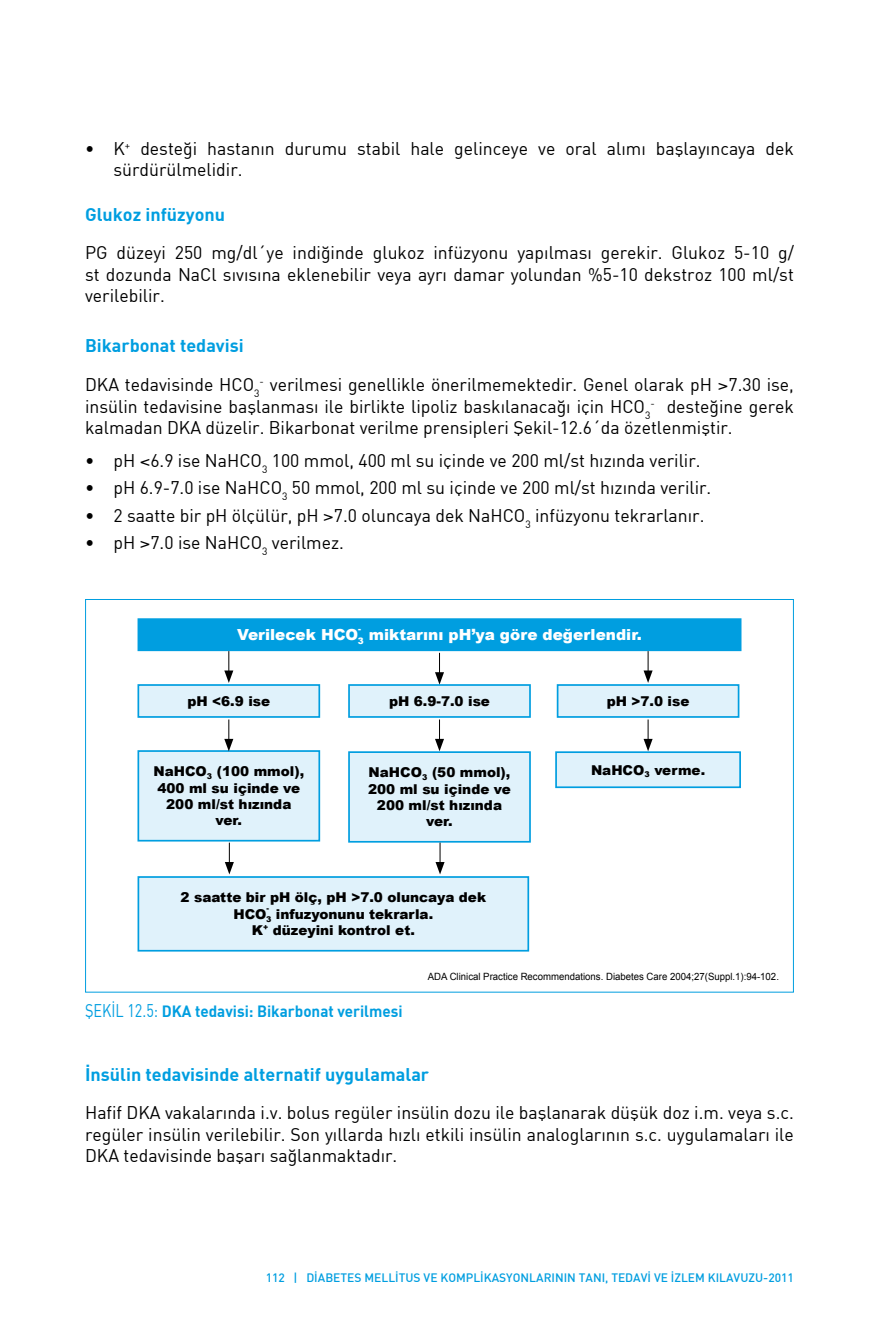
<style>
.page{position:relative;width:879px;height:1333px;background:#fff}
.page>*{position:absolute;margin:0;border:0;box-sizing:border-box;transform-origin:0 0}
.t1{font:18px/21.6px "DIN Bek";color:#000}
.t2{font:700 18px "DIN Bek";color:#009ee0}
.t3{font:700 16px "DIN Bek";color:#009ee0;scale:.95 1}
.t4{font:900 15.2px "Arial";color:#fff}
.t5{font:900 13.6px/16.2px "Arial";color:#000;text-align:center}
.t6{font:500 12px "DIN Bek";color:#009ee0}
.t7{font:10px "Arial";color:#000;scale:.96 1}
.t8{font:900 8.8px "Arial";color:#fff}
.t9{font:900 8px "Arial";color:#000}
.s1{font-weight:700;color:#009ee0}
.s2{font-weight:400;font-size:18px}
</style>
<div class="page">
<div style="left:138px;top:619px;width:602px;height:31px;background:#009ee0"></div>
<div style="left:138px;top:618px;width:603px;height:33px;border:2px solid #009ee0"></div>
<div style="left:138px;top:685px;width:181px;height:32px;background:#e0f2fb"></div>
<div style="left:137px;top:684px;width:183px;height:33px;border:2px solid #009ee0"></div>
<div style="left:349px;top:685px;width:181px;height:32px;background:#e0f2fb"></div>
<div style="left:348px;top:684px;width:183px;height:33px;border:2px solid #009ee0"></div>
<div style="left:349px;top:752px;width:181px;height:89px;background:#e0f2fb"></div>
<div style="left:348px;top:751px;width:183px;height:91px;border:2px solid #009ee0"></div>
<div style="left:138px;top:877px;width:390px;height:73px;background:#e0f2fb"></div>
<div style="left:138px;top:876px;width:391px;height:75px;border:2px solid #009ee0"></div>
<div style="left:138px;top:751px;width:181px;height:89px;background:#e0f2fb"></div>
<div style="left:137px;top:750px;width:183px;height:91px;border:2px solid #009ee0"></div>
<div style="left:556px;top:752px;width:184px;height:35px;background:#e0f2fb"></div>
<div style="left:555px;top:751px;width:186px;height:37px;border:2px solid #009ee0"></div>
<div style="left:557px;top:685px;width:181px;height:32px;background:#e0f2fb"></div>
<div style="left:557px;top:684px;width:182px;height:33px;border:2px solid #009ee0"></div>
<svg style="left:435px;top:652px;width:9px;height:32px"></svg>
<svg style="left:435px;top:719px;width:9px;height:32px"></svg>
<svg style="left:435px;top:842px;width:9px;height:32px"></svg>
<svg style="left:643px;top:651px;width:9px;height:32px"></svg>
<svg style="left:643px;top:719px;width:9px;height:32px"></svg>
<svg style="left:224px;top:651px;width:9px;height:32px"></svg>
<svg style="left:224px;top:719px;width:9px;height:32px"></svg>
<svg style="left:225px;top:842px;width:9px;height:32px"></svg>
<p class="t1" style="left:113px;top:137px;width:682px;text-indent:-28px">¥ K<sup>+</sup> desteği hastanın durumu stabil hale gelinceye ve oral alımı başlayıncaya dek sürdürülmelidir.</p>
<p class="t2" style="left:85px;top:202px;width:142px">Glukoz infüzyonu</p>
<p class="t1" style="left:85px;top:241px;width:710px;text-align:justify">PG düzeyi 250 mg/dl’ye indiğinde glukoz infüzyonu yapılması gerekir. Glukoz 5-10 g/ st dozunda NaCl sıvısına eklenebilir veya ayrı damar yolundan %5-10 dekstroz 100 ml/st verilebilir.</p>
<p class="t1" style="left:85px;top:326px;width:710px;line-height:38.6px"><span class="s1">Bikarbonat tedavisi<br></span>DKA tedavisinde HCO<sub>3</sub><sup>-</sup> verilmesi genellikle önerilmemektedir. Genel olarak pH &gt;7.30 ise,</p>
<p class="t1" style="left:85px;top:395px;width:710px">insülin tedavisine başlanması ile birlikte lipoliz baskılanacağı için HCO<sub>3</sub><sup>-</sup> desteğine gerek kalmadan DKA düzelir. Bikarbonat verilme prensipleri Şekil-12.6’da özetlenmiştir.</p>
<p class="t1" style="left:85px;top:446px;width:628px;line-height:27.2px">¥ pH &lt;6.9 ise NaHCO<sub>3</sub> 100 mmol, 400 ml su içinde ve 200 ml/st hızında verilir. ¥ pH 6.9-7.0 ise NaHCO<sub>3</sub> 50 mmol, 200 ml su içinde ve 200 ml/st hızında verilir. ¥ 2 saatte bir pH ölçülür, pH &gt;7.0 oluncaya dek NaHCO<sub>3</sub> infüzyonu tekrarlanır. ¥ pH &gt;7.0 ise NaHCO<sub>3</sub> verilmez.</p>
<p class="t8" style="left:358px;top:622px;width:4px">-</p>
<p class="t4" style="left:237px;top:623px;width:406px">Verilecek HCO<sub>3</sub> miktarını pH’ya göre değerlendir.</p>
<p class="t5" style="left:187px;top:692px;width:84px">pH &lt;6.9 ise</p>
<p class="t5" style="left:389px;top:692px;width:102px">pH 6.9-7.0 ise</p>
<p class="t5" style="left:607px;top:692px;width:84px">pH &gt;7.0 ise</p>
<p class="t5" style="left:153px;top:763px;width:152px">NaHCO<sub>3</sub> (100 mmol),<br>400 ml su içinde ve<br>200 ml/st hızında ver.</p>
<p class="t5" style="left:591px;top:761px;width:116px">NaHCO<sub>3</sub> verme.</p>
<p class="t5" style="left:368px;top:764px;width:144px">NaHCO<sub>3</sub> (50 mmol),<br>200 ml su içinde ve<br>200 ml/st hızında ver.</p>
<p class="t5" style="left:181px;top:889px;width:307px">2 saatte bir pH ölç, pH &gt;7.0 oluncaya dek<br>HCO<sub>3</sub> infuzyonunu tekrarla.</p>
<p class="t9" style="left:267px;top:902px;width:4px">-</p>
<p class="t5" style="left:252px;top:921px;width:165px">K<sup>+</sup> düzeyini kontrol et.</p>
<p class="t3" style="left:85px;top:1000px;width:336px"><span class="s2">ŞEKİL 12.5:</span> DKA tedavisi: Bikarbonat verilmesi</p>
<p class="t7" style="left:428px;top:969px;width:367px">ADA Clinical Practice Recommendations. Diabetes Care 2004;27(Suppl.1):94-102.</p>
<p class="t2" style="left:85px;top:1062px;width:345px">İnsülin tedavisinde alternatif uygulamalar</p>
<p class="t1" style="left:85px;top:1101px;width:710px;text-align:justify">Hafif DKA vakalarında i.v. bolus regüler insülin dozu ile başlanarak düşük doz i.m. veya s.c. regüler insülin verilebilir. Son yıllarda hızlı etkili insülin analoglarının s.c. uygulamaları ile DKA tedavisinde başarı sağlanmaktadır.</p>
<p class="t6" style="left:266px;top:1269px;width:529px">112 | DİABETES MELLİTUS VE KOMPLİKASYONLARININ TANI, TEDAVİ VE İZLEM KILAVUZU-2011</p>
</div>
